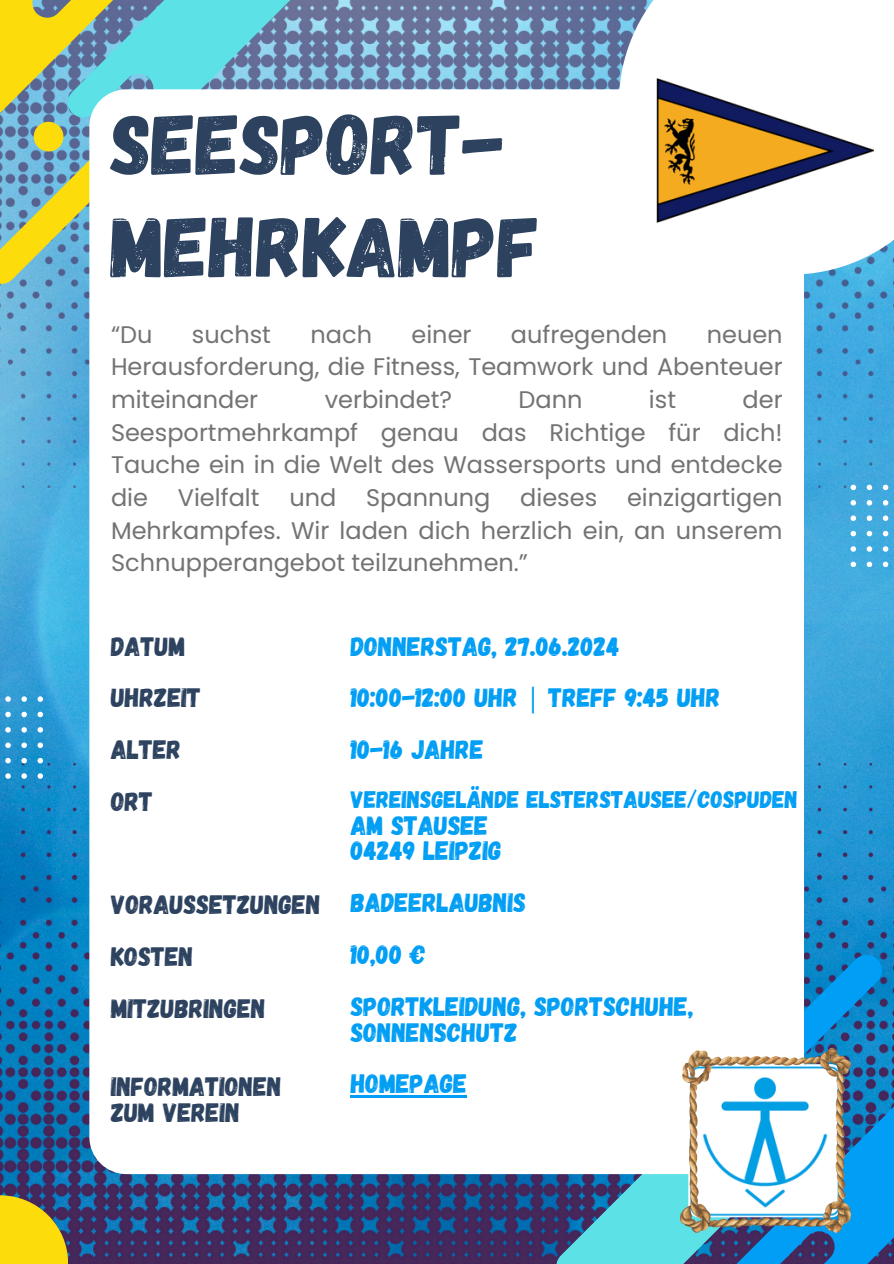
<style>
.page{position:relative;width:894px;height:1264px;background:#fff}
.page>*{position:absolute;margin:0;border:0;box-sizing:border-box;transform-origin:0 0}
.t1{font:85.5px/102.3px "Gagalin";color:#2c425f}
.t2{font:26.55px/26px "Gagalin";color:#009ef4}
.t3{font:26.55px "Gagalin";color:#2c425f}
.t4{font:24px/32.7px "Poppins";color:#737373;text-align:justify}
.t5{font:24px "Gagalin";color:#009ef4}
.s1{font-family:"Noto Sans"}
</style>
<div class="page">
<img style="left:0;top:487px;width:893px;height:276px">
<img style="left:0;top:763px;width:893px;height:500px">
<img style="left:0;top:0;width:893px;height:487px">
<svg style="left:556px;top:953px;width:337px;height:310px;background:#278dc3"></svg>
<svg style="left:0;top:0;width:300px;height:285px;background:#88b99d"></svg>
<div style="left:89px;top:89px;width:715px;height:1085px;background:#fff;border-radius:37px"></div>
<svg style="left:0;top:1195px;width:68px;height:68px;background:#cfbb25"></svg>
<div style="left:618px;top:0;width:275px;height:275px;background:#fff"></div>
<svg style="left:5px;top:696px;width:6px;height:5px"></svg>
<svg style="left:21px;top:696px;width:6px;height:5px"></svg>
<svg style="left:38px;top:696px;width:5px;height:5px"></svg>
<svg style="left:5px;top:711px;width:6px;height:6px"></svg>
<svg style="left:21px;top:711px;width:6px;height:6px"></svg>
<svg style="left:38px;top:711px;width:5px;height:6px"></svg>
<svg style="left:5px;top:727px;width:6px;height:5px"></svg>
<svg style="left:21px;top:727px;width:6px;height:5px"></svg>
<svg style="left:38px;top:727px;width:5px;height:5px"></svg>
<svg style="left:5px;top:742px;width:6px;height:6px"></svg>
<svg style="left:21px;top:742px;width:6px;height:6px"></svg>
<svg style="left:38px;top:742px;width:5px;height:6px"></svg>
<svg style="left:5px;top:758px;width:6px;height:5px"></svg>
<svg style="left:21px;top:758px;width:6px;height:5px"></svg>
<svg style="left:38px;top:758px;width:5px;height:5px"></svg>
<svg style="left:5px;top:773px;width:6px;height:5px"></svg>
<svg style="left:21px;top:773px;width:6px;height:5px"></svg>
<svg style="left:38px;top:773px;width:5px;height:5px"></svg>
<svg style="left:850px;top:484px;width:5px;height:6px"></svg>
<svg style="left:866px;top:484px;width:5px;height:6px"></svg>
<svg style="left:882px;top:484px;width:6px;height:6px"></svg>
<svg style="left:850px;top:500px;width:5px;height:5px"></svg>
<svg style="left:866px;top:500px;width:5px;height:5px"></svg>
<svg style="left:882px;top:500px;width:6px;height:5px"></svg>
<svg style="left:850px;top:515px;width:5px;height:6px"></svg>
<svg style="left:866px;top:515px;width:5px;height:6px"></svg>
<svg style="left:882px;top:515px;width:6px;height:6px"></svg>
<svg style="left:850px;top:531px;width:5px;height:5px"></svg>
<svg style="left:866px;top:531px;width:5px;height:5px"></svg>
<svg style="left:882px;top:531px;width:6px;height:5px"></svg>
<svg style="left:850px;top:546px;width:5px;height:5px"></svg>
<svg style="left:866px;top:546px;width:5px;height:5px"></svg>
<svg style="left:882px;top:546px;width:6px;height:5px"></svg>
<svg style="left:850px;top:561px;width:5px;height:5px"></svg>
<svg style="left:866px;top:561px;width:5px;height:5px"></svg>
<svg style="left:882px;top:561px;width:6px;height:5px"></svg>
<hr style="left:351px;top:1095px;width:116px;height:2px;background:#009ef4">
<img style="left:656px;top:78px;width:217px;height:145px">
<img style="left:680px;top:1048px;width:169px;height:184px">
<p class="t1" style="left:111px;top:89px;width:430px">SEESPORT-<br>MEHRKAMPF</p>
<p class="t4" style="left:111px;top:318px;width:43px">“Du</p>
<p class="t4" style="left:192px;top:318px;width:81px">suchst</p>
<p class="t4" style="left:310px;top:318px;width:63px">nach</p>
<p class="t4" style="left:411px;top:318px;width:61px">einer</p>
<p class="t4" style="left:511px;top:318px;width:158px">aufregenden</p>
<p class="t4" style="left:111px;top:318px;width:673px;text-indent:595px">neuen Herausforderung, die Fitness, Teamwork und Abenteuer miteinander</p>
<p class="t4" style="left:324px;top:383px;width:129px">verbindet?</p>
<p class="t4" style="left:518px;top:383px;width:65px">Dann</p>
<p class="t4" style="left:648px;top:383px;width:29px">ist</p>
<p class="t4" style="left:111px;top:383px;width:673px;text-indent:631px">der Seesportmehrkampf genau das Richtige für dich!<br>Tauche ein in die Welt des Wassersports und entdecke die Vielfalt und Spannung dieses einzigartigen Mehrkampfes. Wir laden dich herzlich ein, an unserem Schnupperangebot teilzunehmen.”</p>
<p class="t3" style="left:111px;top:629px;width:76px">DATUM</p>
<p class="t3" style="left:111px;top:680px;width:92px">UHRZEIT</p>
<p class="t3" style="left:111px;top:732px;width:72px">ALTER</p>
<p class="t3" style="left:111px;top:784px;width:44px">ORT</p>
<p class="t3" style="left:111px;top:887px;width:211px">VORAUSSETZUNGEN</p>
<p class="t3" style="left:111px;top:939px;width:84px">KOSTEN</p>
<p class="t3" style="left:111px;top:991px;width:156px">MITZUBRINGEN</p>
<p class="t3" style="left:111px;top:1068px;width:172px">INFORMATIONEN</p>
<p class="t3" style="left:111px;top:1094px;width:130px">ZUM VEREIN</p>
<p class="t2" style="left:351px;top:632px;width:270px">DONNERSTAG, 27.06.2024</p>
<p class="t2" style="left:351px;top:683px;width:371px">10:00-12:00 UHR <span class="s1">|</span> TREFF 9:45 UHR</p>
<h1 class="t2" style="left:351px;top:735px;width:135px">10-16 JAHRE</h1>
<p class="t5" style="left:351px;top:783px;width:448px">VEREINSGELÄNDE ELSTERSTAUSEE/COSPUDEN</p>
<p class="t2" style="left:351px;top:810px;width:139px">AM STAUSEE</p>
<p class="t2" style="left:351px;top:836px;width:152px">04249 LEIPZIG</p>
<p class="t2" style="left:351px;top:888px;width:177px">BADEERLAUBNIS</p>
<p class="t2" style="left:351px;top:940px;width:76px">10,00 €</p>
<p class="t2" style="left:351px;top:992px;width:344px">SPORTKLEIDUNG, SPORTSCHUHE,<br>SONNENSCHUTZ</p>
<p class="t2" style="left:351px;top:1069px;width:118px">HOMEPAGE</p>
</div>
